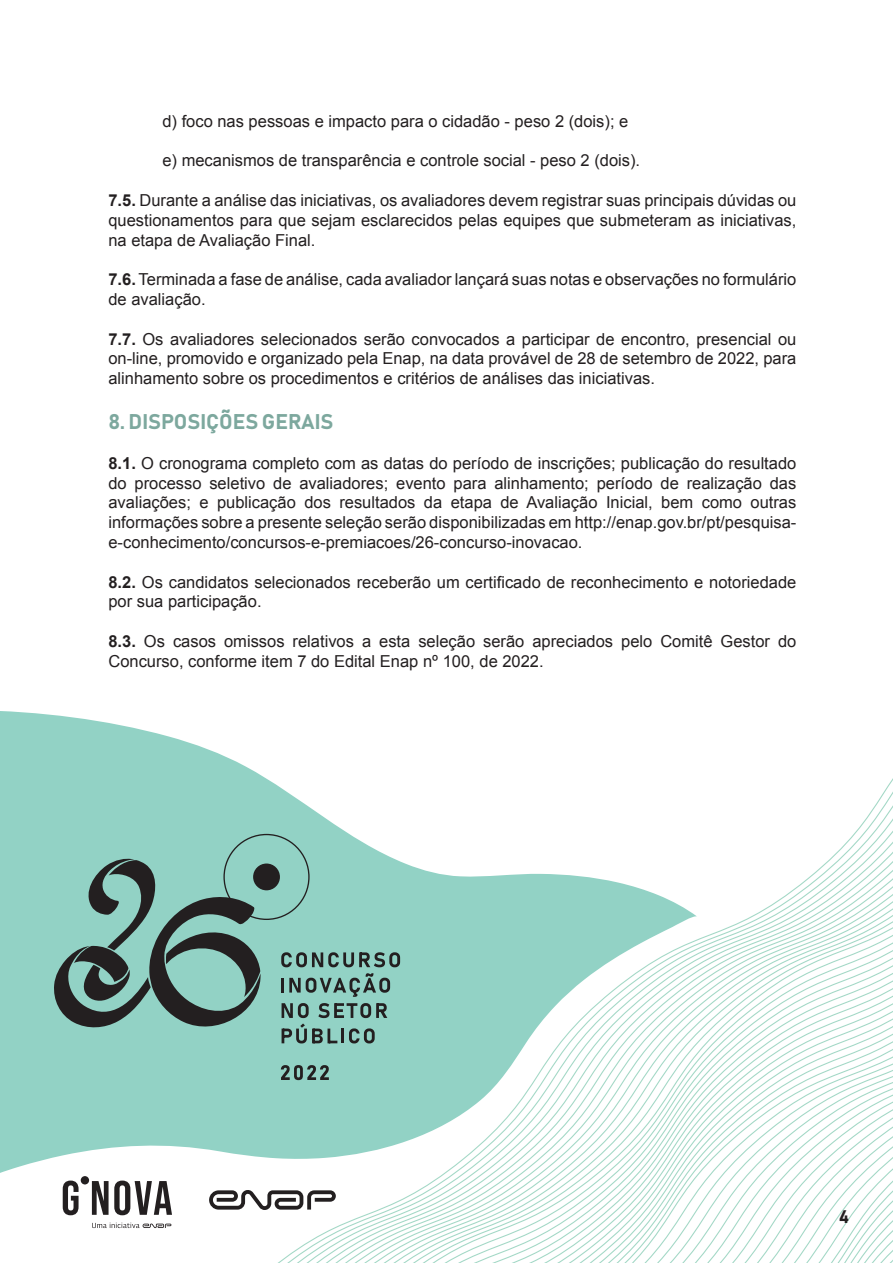
<style>
.page{position:relative;width:893px;height:1263px;background:#fff}
.page>*{position:absolute;margin:0;border:0;box-sizing:border-box;transform-origin:0 0}
.t1{font:21px "Bahnschrift";color:#7da89e}
.t2{font:18px "Bahnschrift";color:#231f20}
.t3{font:16.5px/19.8px "Arial";color:#231f20;text-align:justify}
.s1{font-weight:700}
</style>
<div class="page">
<svg style="left:62px;top:840px;width:831px;height:423px"></svg>
<svg style="left:0;top:711px;width:697px;height:463px;fill:#92d2c5"></svg>
<svg style="left:281px;top:1065px;width:48px;height:15px"></svg>
<svg style="left:53px;top:834px;width:347px;height:209px;background:#7cada3"></svg>
<div style="left:253px;top:863px;width:27px;height:27px;background:#231f20;border-radius:50%"></div>
<svg style="left:63px;top:1180px;width:16px;height:35px"></svg>
<svg style="left:92px;top:1180px;width:80px;height:35px"></svg>
<div style="left:81px;top:1176px;width:8px;height:8px;background:#231f20;border-radius:50%"></div>
<svg style="left:92px;top:1222px;width:79px;height:6px"></svg>
<svg style="left:209px;top:1189px;width:127px;height:21px"></svg>
<p class="t3" style="left:162px;top:111px;width:467px">d) foco nas pessoas e impacto para o cidadão - peso 2 (dois); e</p>
<p class="t3" style="left:162px;top:151px;width:479px">e) mecanismos de transparência e controle social - peso 2 (dois).</p>
<p class="t3" style="left:108px;top:190px;width:689px"><span class="s1">7.5.</span> Durante a análise das iniciativas, os avaliadores devem registrar suas principais dúvidas ou questionamentos para que sejam esclarecidos pelas equipes que submeteram as iniciativas, na etapa de Avaliação Final.</p>
<p class="t3" style="left:108px;top:270px;width:689px"><span class="s1">7.6.</span> Terminada a fase de análise, cada avaliador lançará suas notas e observações no formulário de avaliação.</p>
<p class="t3" style="left:108px;top:329px;width:689px"><span class="s1">7.7.</span> Os avaliadores selecionados serão convocados a participar de encontro, presencial ou on-line, promovido e organizado pela Enap, na data provável de 28 de setembro de 2022, para alinhamento sobre os procedimentos e critérios de análises das iniciativas.</p>
<p class="t1" style="left:108px;top:409px;width:227px">8. DISPOSIÇÕES GERAIS</p>
<p class="t3" style="left:108px;top:453px;width:689px"><span class="s1">8.1.</span> O cronograma completo com as datas do período de inscrições; publicação do resultado do processo seletivo de avaliadores; evento para alinhamento; período de realização das avaliações; e publicação dos resultados da etapa de Avaliação Inicial, bem como outras informações sobre a presente seleção serão disponibilizadas em http://enap.gov.br/pt/pesquisa&shy;e-conhecimento/concursos-e-premiacoes/26-concurso-inovacao.</p>
<p class="t3" style="left:108px;top:572px;width:689px"><span class="s1">8.2.</span> Os candidatos selecionados receberão um certificado de reconhecimento e notoriedade por sua participação.</p>
<p class="t3" style="left:108px;top:631px;width:689px"><span class="s1">8.3.</span> Os casos omissos relativos a esta seleção serão apreciados pelo Comitê Gestor do<br>Concurso, conforme item 7 do Edital Enap nº 100, de 2022.</p>
<p class="t2" style="left:839px;top:1205px;width:12px">4</p>
</div>
